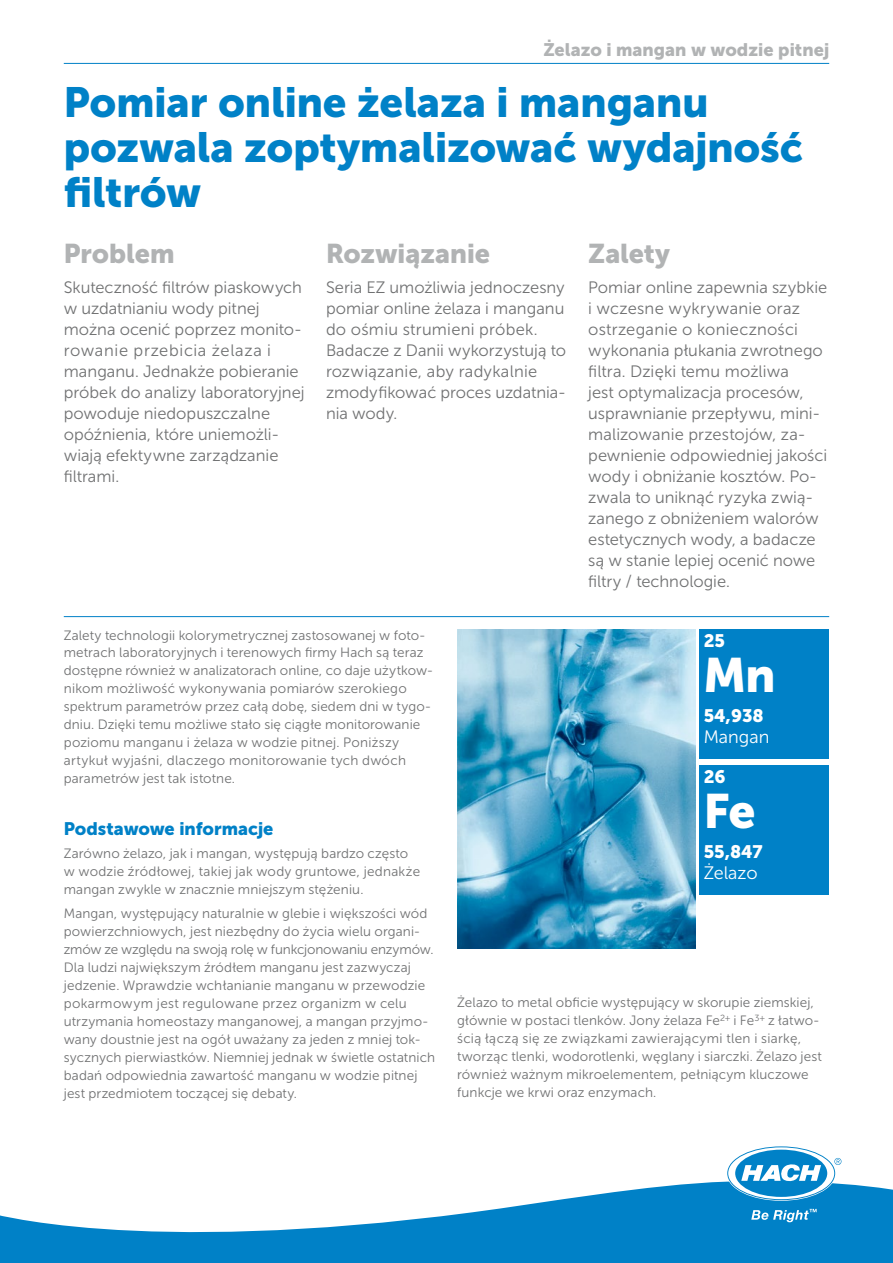
<style>
.page{position:relative;width:893px;height:1263px;background:#fff}
.page>*{position:absolute;margin:0;border:0;box-sizing:border-box;transform-origin:0 0}
.t1{font:48px "Museo Sans Cyrl 900";color:#fff}
.t2{font:42px/45px "Museo Sans Cyrl 900";letter-spacing:-.005em;color:#0081c7}
.t3{font:27px "Museo Sans Cyrl 900";color:#b1b3b4}
.t4{font:18px "Museo Sans Cyrl 900";letter-spacing:.005em;color:#b1b3b4}
.t5{font:18px "Museo Sans Cyrl 900";color:#0081c7}
.t6{font:18px "Museo Sans Cyrl 900";color:#fff}
.t7{font:18px "Museo Sans Cyrl 300";color:#fff}
.t8{font:16.5px/21px "Museo Sans Cyrl 300";color:#707172}
.t9{font:13.5px/18px "Museo Sans Cyrl 300";letter-spacing:.01em;color:#707172}
</style>
<div class="page">
<svg style="left:0;top:1181px;width:893px;height:82px;fill:#0081c7"></svg>
<svg style="left:728px;top:1147px;width:113px;height:52px"></svg>
<svg style="left:751px;top:1209px;width:66px;height:13px"></svg>
<img style="left:457px;top:629px;width:238px;height:319px">
<hr style="left:64px;top:63px;width:765px;height:1px;background:#0081c7">
<hr style="left:64px;top:616px;width:765px;height:1px;background:#0081c7">
<div style="left:699px;top:629px;width:130px;height:129px;background:#0081c7"></div>
<div style="left:699px;top:765px;width:130px;height:130px;background:#0081c7"></div>
<h3 class="t4" style="left:543px;top:39px;width:287px">Żelazo i mangan w wodzie pitnej</h3>
<h2 class="t2" style="left:64px;top:79px;width:741px">Pomiar online żelaza i manganu pozwala zoptymalizować wydajność filtrów</h2>
<h3 class="t3" style="left:64px;top:238px;width:112px">Problem</h3>
<p class="t8" style="left:64px;top:277px;width:242px">Skuteczność filtrów piaskowych w uzdatnianiu wody pitnej można ocenić poprzez monito&shy;rowanie przebicia żelaza i manganu. Jednakże pobieranie próbek do analizy laboratoryjnej powoduje niedopuszczalne opóźnienia, które uniemożli&shy;wiają efektywne zarządzanie filtrami.</p>
<h3 class="t3" style="left:326px;top:238px;width:166px">Rozwiązanie</h3>
<p class="t8" style="left:326px;top:277px;width:242px">Seria EZ umożliwia jednoczesny pomiar online żelaza i manganu do ośmiu strumieni próbek.<br>Badacze z Danii wykorzystują to rozwiązanie, aby radykalnie zmodyfikować proces uzdatnia&shy;nia wody.</p>
<h3 class="t3" style="left:588px;top:238px;width:84px">Zalety</h3>
<p class="t8" style="left:588px;top:277px;width:241px">Pomiar online zapewnia szybkie i wczesne wykrywanie oraz ostrzeganie o konieczności wykonania płukania zwrotnego filtra. Dzięki temu możliwa<br>jest optymalizacja procesów, usprawnianie przepływu, mini&shy;malizowanie przestojów, za&shy;pewnienie odpowiedniej jakości wody i obniżanie kosztów. Po&shy;zwala to uniknąć ryzyka zwią&shy;zanego z obniżeniem walorów estetycznych wody, a badacze są w stanie lepiej ocenić nowe filtry / technologie.</p>
<p class="t9" style="left:64px;top:626px;width:371px">Zalety technologii kolorymetrycznej zastosowanej w foto&shy;metrach laboratoryjnych i terenowych firmy Hach są teraz dostępne również w analizatorach online, co daje użytkow&shy;nikom możliwość wykonywania pomiarów szerokiego spektrum parametrów przez całą dobę, siedem dni w tygo&shy;dniu. Dzięki temu możliwe stało się ciągłe monitorowanie poziomu manganu i żelaza w wodzie pitnej. Poniższy artykuł wyjaśni, dlaczego monitorowanie tych dwóch parametrów jest tak istotne.</p>
<h3 class="t5" style="left:64px;top:819px;width:211px">Podstawowe informacje</h3>
<p class="t9" style="left:64px;top:844px;width:358px">Zarówno żelazo, jak i mangan, występują bardzo często w wodzie źródłowej, takiej jak wody gruntowe, jednakże mangan zwykle w znacznie mniejszym stężeniu.</p>
<p class="t9" style="left:64px;top:905px;width:373px">Mangan, występujący naturalnie w glebie i większości wód powierzchniowych, jest niezbędny do życia wielu organi&shy;zmów ze względu na swoją rolę w funkcjonowaniu enzymów.<br>Dla ludzi największym źródłem manganu jest zazwyczaj jedzenie. Wprawdzie wchłanianie manganu w przewodzie pokarmowym jest regulowane przez organizm w celu utrzymania homeostazy manganowej, a mangan przyjmo&shy;wany doustnie jest na ogół uważany za jeden z mniej tok&shy;sycznych pierwiastków. Niemniej jednak w świetle ostatnich badań odpowiednia zawartość manganu w wodzie pitnej jest przedmiotem toczącej się debaty.</p>
<h3 class="t6" style="left:704px;top:631px;width:23px">25</h3>
<h1 class="t1" style="left:704px;top:648px;width:73px">Mn</h1>
<h3 class="t6" style="left:704px;top:706px;width:61px">54,938</h3>
<h3 class="t7" style="left:704px;top:727px;width:67px">Mangan</h3>
<h3 class="t6" style="left:704px;top:767px;width:23px">26</h3>
<h1 class="t1" style="left:704px;top:784px;width:53px">Fe</h1>
<h3 class="t6" style="left:704px;top:842px;width:61px">55,847</h3>
<h3 class="t7" style="left:704px;top:863px;width:55px">Żelazo</h3>
<p class="t9" style="left:457px;top:994px;width:366px">Żelazo to metal obficie występujący w skorupie ziemskiej, głównie w postaci tlenków. Jony żelaza Fe<sup>2+</sup> i Fe<sup>3+</sup> z łatwo&shy;ścią łączą się ze związkami zawierającymi tlen i siarkę, tworząc tlenki, wodorotlenki, węglany i siarczki. Żelazo jest również ważnym mikroelementem, pełniącym kluczowe funkcje we krwi oraz enzymach.</p>
</div>
